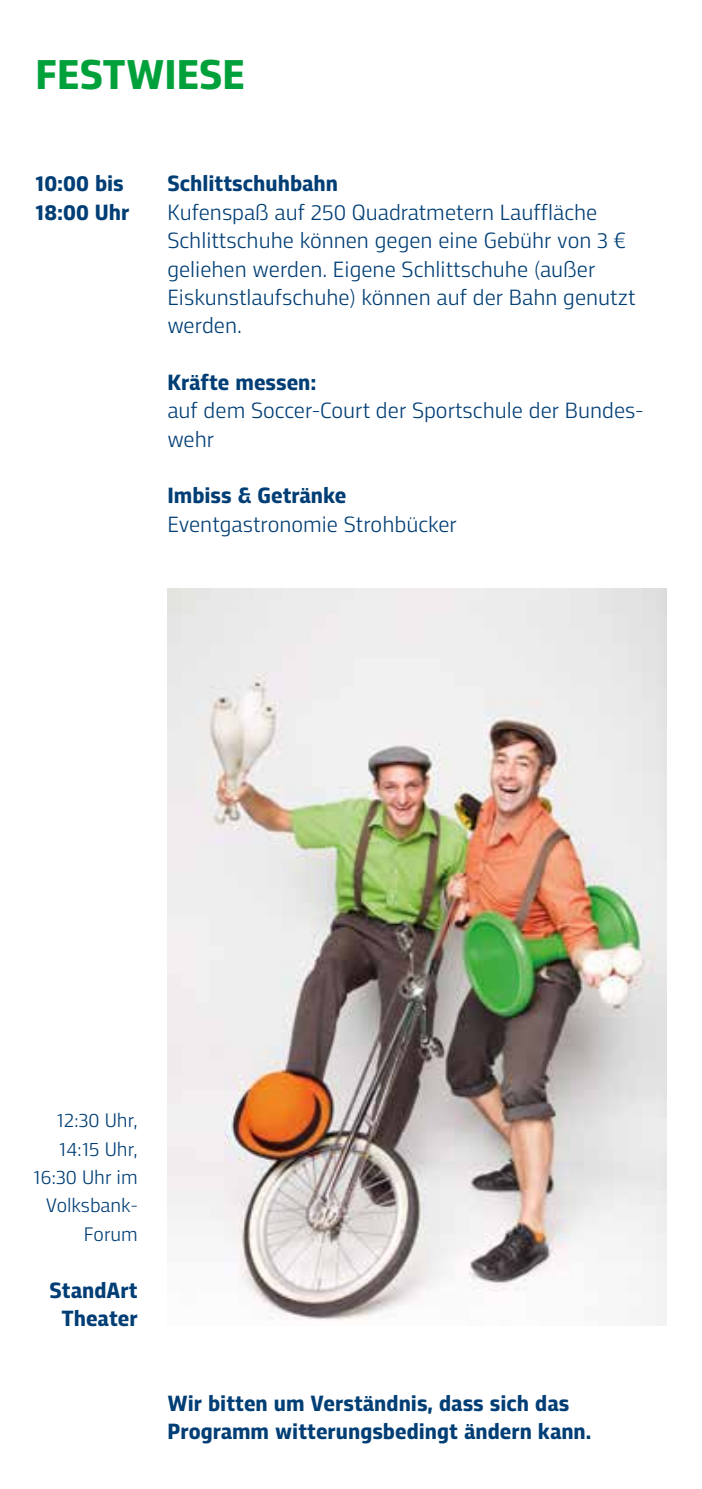
<style>
.page{position:relative;width:702px;height:1489px;background:#fff}
.page>*{position:absolute;margin:0;border:0;box-sizing:border-box;transform-origin:0 0}
.t1{font:700 42.5px "Dalle Set";color:#00a13a}
.t2{font:300 22.5px/28.2px "Dalle Set";color:#003e75}
.t3{font:700 22.5px/28.2px "Dalle Set";color:#003e75}
.t4{font:300 20px/28.2px "Dalle Set";color:#003e75;text-align:right}
</style>
<div class="page">
<img style="left:167px;top:588px;width:499px;height:737px">
<h1 class="t1" style="left:35px;top:47px;width:211px">FESTWIESE</h1>
<p class="t3" style="left:35px;top:169px;width:95px">10:00 bis<br>18:00 Uhr</p>
<p class="t3" style="left:167px;top:169px;width:172px">Schlittschuhbahn</p>
<p class="t2" style="left:167px;top:198px;width:469px">Kufenspaß auf 250 Quadratmetern Lauffläche Schlittschuhe können gegen eine Gebühr von 3 € geliehen werden. Eigene Schlittschuhe (außer Eiskunstlaufschuhe) können auf der Bahn genutzt werden.</p>
<p class="t3" style="left:167px;top:367px;width:151px">Kräfte messen:</p>
<p class="t2" style="left:167px;top:396px;width:477px">auf dem Soccer-Court der Sportschule der Bundes&shy;wehr</p>
<p class="t3" style="left:167px;top:481px;width:181px">Imbiss &amp; Getränke</p>
<p class="t2" style="left:167px;top:509px;width:291px">Eventgastronomie Strohbücker</p>
<p class="t4" style="left:33px;top:1106px;width:106px">12:30 Uhr,<br>14:15 Uhr,<br>16:30 Uhr im<br>Volksbank-<br>Forum</p>
<p class="t3" style="left:50px;top:1275px;width:90px;text-align:center">StandArt<br>Theater</p>
<p class="t3" style="left:167px;top:1388px;width:425px">Wir bitten um Verständnis, dass sich das<br>Programm witterungsbedingt ändern kann.</p>
</div>
